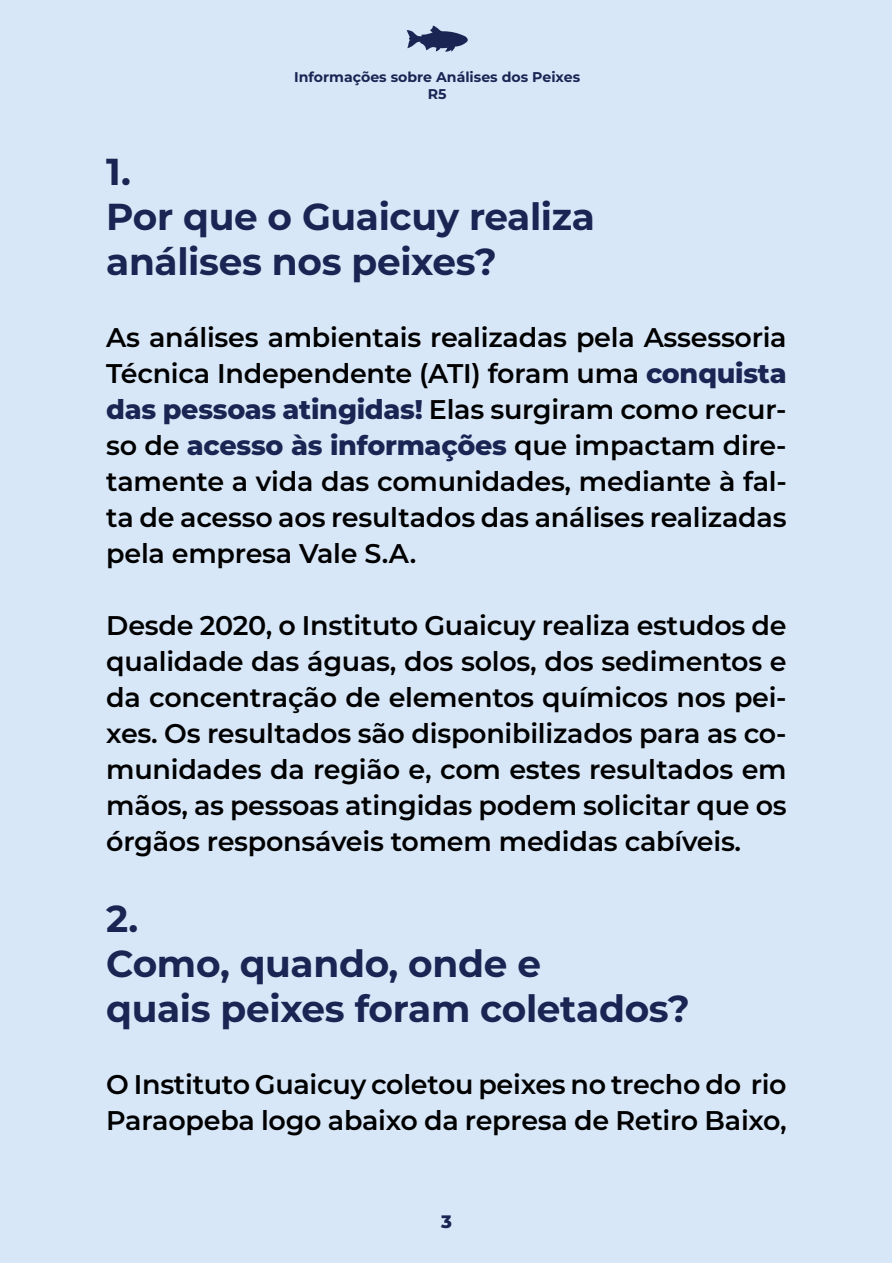
<style>
.page{position:relative;width:893px;height:1263px;background:#fff}
.page>*{position:absolute;margin:0;border:0;box-sizing:border-box;transform-origin:0 0}
.t1{font:700 37.5px/45px "Montserrat";letter-spacing:-.01em;color:#1a2553}
.t2{font:600 27px/36px "Montserrat";letter-spacing:-.01em;color:#000;text-align:justify}
.t3{font:800 18px "Montserrat";color:#1a2553}
.t4{font:700 14.1px/17px "Montserrat";color:#1a2553;text-align:center}
.s1{font-weight:800;color:#1a2553}
</style>
<div class="page">
<div style="left:0;top:0;width:892px;height:1263px;background:#d8e7f8"></div>
<svg style="left:407px;top:26px;width:61px;height:26px"></svg>
<p class="t4" style="left:294px;top:68px;width:287px">Informações sobre Análises dos Peixes<br>R5</p>
<h1 class="t1" style="left:106px;top:147px;width:490px">1.<br>Por que o Guaicuy realiza análises nos peixes?</h1>
<p class="t2" style="left:106px;top:318px;width:682px">As análises ambientais realizadas pela Assessoria Técnica Independente (ATI) foram uma <span class="s1">conquista das pessoas atingidas!</span> Elas surgiram como recur&shy;so de <span class="s1">acesso às informações</span> que impactam dire&shy;tamente a vida das comunidades, mediante à fal&shy;ta de acesso aos resultados das análises realizadas pela empresa Vale S.A.</p>
<p class="t2" style="left:106px;top:606px;width:682px">Desde 2020, o Instituto Guaicuy realiza estudos de qualidade das águas, dos solos, dos sedimentos e da concentração de elementos químicos nos pei&shy;xes. Os resultados são disponibilizados para as co&shy;munidades da região e, com estes resultados em mãos, as pessoas atingidas podem solicitar que os órgãos responsáveis tomem medidas cabíveis.</p>
<h1 class="t1" style="left:106px;top:894px;width:585px">2.<br>Como, quando, onde e<br>quais peixes foram coletados?</h1>
<p class="t2" style="left:106px;top:1065px;width:682px">O Instituto Guaicuy coletou peixes no trecho do rio<br>Paraopeba logo abaixo da represa de Retiro Baixo,</p>
<p class="t3" style="left:441px;top:1208px;width:12px">3</p>
</div>
